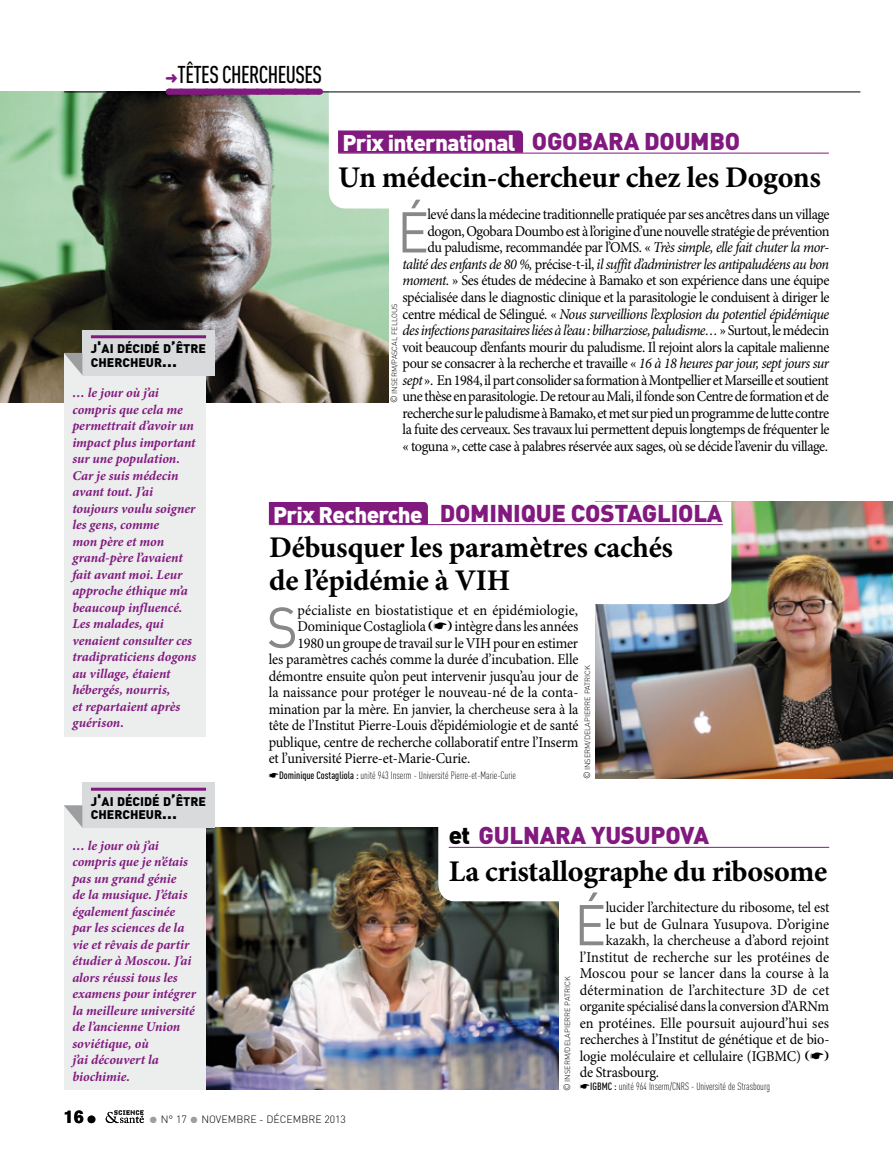
<style>
.page{position:relative;width:893px;height:1149px;background:#fff}
.page>*{position:absolute;margin:0;border:0;box-sizing:border-box;transform-origin:0 0}
.t1{font:56.4px "DIN";color:#87888a;scale:.95 1}
.t2{font:700 30px/33px "Minion Pro";letter-spacing:-.01em;color:#000}
.t3{font:900 24px "DIN";letter-spacing:-.01em;color:#81197f}
.t4{font:500 24px "DIN Cond";letter-spacing:-.025em;color:#000;scale:.95 1}
.t5{font:900 22.5px "DIN";letter-spacing:-.03em;color:#fff}
.t6{font:900 18px "Akzidenz Grotesk";color:#000}
.t7{font:15px/16.5px "Minion Pro";letter-spacing:-.025em;color:#000;text-align:right;scale:.95 1}
.t8{font:15px/16.5px "Minion Pro";letter-spacing:.005em;color:#000;scale:.95 1}
.t9{font:15px "Minion Pro";color:#000;scale:.95 1}
.t10{font:15px "Minion Pro";letter-spacing:.015em;color:#000;scale:.95 1}
.t11{font:15px "Minion Pro";letter-spacing:.01em;color:#000;scale:.95 1}
.t12{font:italic 700 13.5px/16.5px "Minion Pro";letter-spacing:-.005em;color:#81197f}
.t13{font:900 12.3px/13.5px "DIN";color:#000}
.t14{font:300 10.5px "DIN Cond";color:#000}
.t15{font:300 10.5px "DIN";color:#000}
.t16{font:300 7.5px "DIN";color:#000}
.s1{color:#81197f}
.s2{font-size:16.5px}
.s3{font-style:italic}
.s4{font-size:9px}
.s5{font-weight:500}
.s6{color:#000}
.s7{color:#9c9e9f}
</style>
<div class="page">
<svg style="left:106px;top:1110px;width:38px;height:12px"></svg>
<img style="left:205px;top:827px;width:353px;height:262px">
<svg style="left:438px;top:827px;width:392px;height:74px"></svg>
<img style="left:595px;top:502px;width:298px;height:276px">
<img style="left:0;top:92px;width:388px;height:310px">
<svg style="left:329px;top:91px;width:532px;height:117px"></svg>
<svg style="left:338px;top:130px;width:491px;height:60px"></svg>
<div style="left:64px;top:353px;width:141px;height:383px;background:#eceded"></div>
<div style="left:82px;top:330px;width:133px;height:45px;background:#d9dadb"></div>
<hr style="left:91px;top:335px;width:115px;height:3px;background:#81197f">
<svg style="left:64px;top:353px;width:18px;height:22px"></svg>
<div style="left:449px;top:824px;width:380px;height:72px;background:#fff"></div>
<hr style="left:449px;top:846px;width:380px;height:1px;background:#81197f">
<svg style="left:269px;top:501px;width:462px;height:103px"></svg>
<hr style="left:269px;top:524px;width:454px;height:1px;background:#81197f">
<div style="left:269px;top:502px;width:159px;height:22px;background:#81197f"></div>
<div style="left:64px;top:805px;width:141px;height:284px;background:#eceded"></div>
<div style="left:82px;top:782px;width:133px;height:45px;background:#d9dadb"></div>
<hr style="left:91px;top:787px;width:115px;height:3px;background:#81197f">
<svg style="left:64px;top:805px;width:18px;height:22px"></svg>
<hr style="left:64px;top:91px;width:796px;height:1px;background:#000">
<div style="left:169px;top:89px;width:150px;height:6px;background:#81197f"></div>
<svg style="left:182px;top:94px;width:131px;height:1px"></svg>
<h3 class="t4" style="left:166px;top:60px;width:166px"><span class="s1">➜</span>TÊTES CHERCHEUSES</h3>
<h3 class="t3" style="left:532px;top:125px;width:193px">OGOBARA DOUMBO</h3>
<h2 class="t2" style="left:338px;top:162px;width:484px">Un médecin-chercheur chez les Dogons</h2>
<h3 class="t5" style="left:342px;top:128px;width:175px">PRIX INTERNATIONAL</h3>
<p class="t13" style="left:91px;top:341px;width:117px">J<span class="s2">'</span>AI DÉCIDÉ D<span class="s2">’</span>ÊTRE<br>CHERCHEUR<span class="s2">…</span></p>
<p class="t12" style="left:72px;top:385px;width:126px">… le jour où j’ai compris que cela me permettrait d’avoir un impact plus important sur une population.<br>Car je suis médecin avant tout. J’ai toujours voulu soigner les gens, comme<br>mon père et mon grand-père l’avaient fait avant moi. Leur approche éthique m’a beaucoup influencé.<br>Les malades, qui venaient consulter ces tradipraticiens dogons au village, étaient hébergés, nourris,<br>et repartaient après guérison.</p>
<p class="t13" style="left:91px;top:793px;width:117px">J<span class="s2">'</span>AI DÉCIDÉ D<span class="s2">’</span>ÊTRE<br>CHERCHEUR<span class="s2">…</span></p>
<p class="t12" style="left:72px;top:837px;width:125px">… le jour où j’ai compris que je n’étais pas un grand génie<br>de la musique. J’étais également fascinée par les sciences de la vie et rêvais de partir étudier à Moscou. J’ai alors réussi tous les examens pour intégrer la meilleure université de l’ancienne Union soviétique, où<br>j’ai découvert la biochimie.</p>
<h1 class="t1" style="left:397px;top:197px;width:35px">É</h1>
<p class="t7" style="left:403px;top:207px;width:451px">levé dans la médecine traditionnelle pratiquée par ses ancêtres dans un village dogon, Ogobara Doumbo est à l’origine d’une nouvelle stratégie de prévention<br>du paludisme, recommandée par l’OMS. « <span class="s3">Très simple, elle fait chuter la mor&shy;talité des enfants de 80 %,</span> précise-t-il, <span class="s3">il suffit d’administrer les antipaludéens au bon moment</span>. » Ses études de médecine à Bamako et son expérience dans une équipe spécialisée dans le diagnostic clinique et la parasitologie le conduisent à diriger le centre médical de Sélingué. « <span class="s3">Nous surveillions l’explosion du potentiel épidémique des infections parasitaires liées à l’eau : bilharziose, paludisme…</span> » Surtout, le médecin voit beaucoup d’enfants mourir du paludisme. Il rejoint alors la capitale malienne pour se consacrer à la recherche et travaille « <span class="s3">16 à 18 heures par jour, sept jours sur sept</span> ». En 1984, il part consolider sa formation à Montpellier et Marseille et soutient une thèse en parasitologie. De retour au Mali, il fonde son Centre de formation et de recherche sur le paludisme à Bamako, et met sur pied un programme de lutte contre la fuite des cerveaux. Ses travaux lui permettent depuis longtemps de fréquenter le « toguna », cette case à palabres réservée aux sages, où se décide l’avenir du village.</p>
<p class="t16" style="left:390px;top:403px;width:100px;rotate:-90deg"><span class="s4">©</span> INSERM/PASCAL FELLOUS</p>
<h3 class="t3" style="left:440px;top:497px;width:284px">DOMINIQUE COSTAGLIOLA</h3>
<h2 class="t2" style="left:269px;top:532px;width:405px">Débusquer les paramètres cachés de l’épidémie à VIH</h2>
<h3 class="t5" style="left:273px;top:499px;width:151px">PRIX RECHERCHE</h3>
<h1 class="t1" style="left:266px;top:592px;width:35px">S</h1>
<p class="t8" style="left:297px;top:602px;width:297px">pécialiste en biostatistique et en épidémiologie,<br>Dominique Costagliola</p>
<p class="t7" style="left:447px;top:618px;width:140px">➢ intègre dans les années</p>
<p class="t7" style="left:297px;top:635px;width:297px">1980 un groupe de travail sur le VIH pour en estimer</p>
<p class="t7" style="left:269px;top:651px;width:328px">les paramètres cachés comme la durée d’incubation. Elle</p>
<p class="t7" style="left:269px;top:668px;width:328px">démontre ensuite qu’on peut intervenir jusqu’au jour de</p>
<p class="t9" style="left:269px;top:683px;width:327px">la naissance pour protéger le nouveau-né de la conta-</p>
<p class="t7" style="left:269px;top:701px;width:328px">mination par la mère. En janvier, la chercheuse sera à la</p>
<p class="t7" style="left:269px;top:717px;width:328px">tête de l’Institut Pierre-Louis d’épidémiologie et de santé</p>
<p class="t7" style="left:269px;top:734px;width:328px">publique, centre de recherche collaboratif entre l’Inserm</p>
<p class="t7" style="left:269px;top:750px;width:214px">et l’université Pierre-et-Marie-Curie.</p>
<p class="t14" style="left:269px;top:769px;width:249px">☛<span class="s5">DOMINIQUE COSTAGLIOLA :</span> unité 943 Inserm - Université Pierre-et-Marie-Curie</p>
<p class="t16" style="left:583px;top:779px;width:116px;rotate:-90deg"><span class="s4">©</span> INSERM/DELAPI ERRE PATRICK</p>
<h3 class="t3" style="left:449px;top:819px;width:262px"><span class="s6">ET</span> GUL NARA YUSUPOVA</h3>
<h2 class="t2" style="left:449px;top:855px;width:380px">La cristallographe du ribosome</h2>
<p class="t16" style="left:563px;top:1090px;width:116px;rotate:-90deg"><span class="s4">©</span> INSERM/DELAPI ERRE PATRICK</p>
<h1 class="t1" style="left:574px;top:889px;width:35px">É</h1>
<p class="t7" style="left:606px;top:899px;width:237px">lucider l’architecture du ribosome, tel est</p>
<p class="t8" style="left:606px;top:916px;width:237px">le but de Gulnara Yusupova. D’origine</p>
<p class="t9" style="left:606px;top:931px;width:237px">kazakh, la chercheuse a d’abord rejoint</p>
<p class="t8" style="left:580px;top:949px;width:264px">l’Institut de recherche sur les protéines de</p>
<p class="t11" style="left:580px;top:964px;width:264px">Moscou pour se lancer dans la course à la</p>
<p class="t10" style="left:580px;top:980px;width:264px">détermination de l’architecture 3D de cet</p>
<p class="t7" style="left:580px;top:998px;width:264px">organite spécialisé dans la conversion d’ARNm</p>
<p class="t8" style="left:580px;top:1015px;width:264px">en protéines. Elle poursuit aujourd’hui ses</p>
<p class="t7" style="left:580px;top:1031px;width:264px">recherches à l’Institut de génétique et de bio-</p>
<p class="t7" style="left:580px;top:1048px;width:235px">logie moléculaire et cellulaire (IGBMC)</p>
<p class="t7" style="left:580px;top:1064px;width:85px">de Strasbourg.</p>
<p class="t14" style="left:580px;top:1079px;width:192px">☛ <span class="s5">IGBMC :</span> unité 964 Inserm/CNRS - Université de Strasbourg</p>
<p class="t6" style="left:64px;top:1105px;width:34px">16 ●</p>
<p class="t15" style="left:150px;top:1112px;width:198px"><span class="s7">●</span> N° 17 <span class="s7">●</span> NOVEMBRE - DÉCEMBRE 2013</p>
</div>
